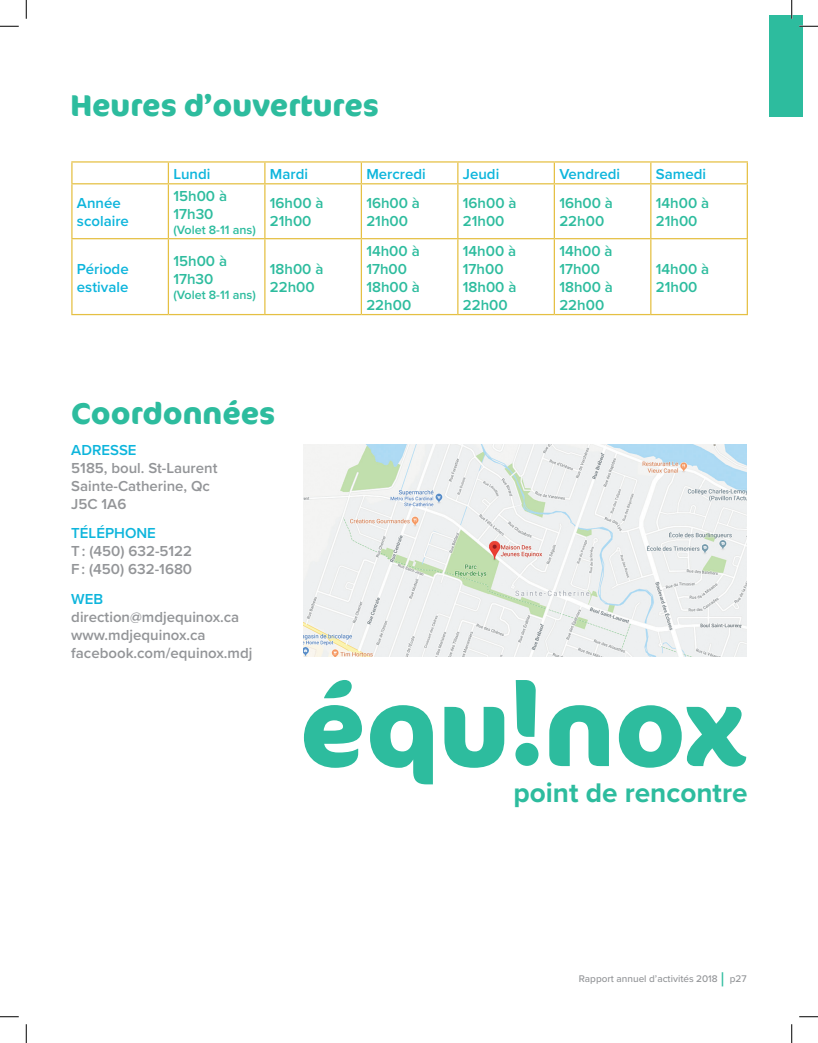
<style>
.page{position:relative;width:818px;height:1043px;background:#fff}
.page>*{position:absolute;margin:0;border:0;box-sizing:border-box;transform-origin:0 0}
.t1{font:700 30px "Cocon Pro";color:#2dbc9e}
.t2{font:700 27.88px "Proxima Nova";color:#2dbc9e}
.t3{font:600 15px/18px "Proxima Nova";color:#2dbc9e}
.t4{font:600 15px/18px "Proxima Nova";color:#939598}
.t5{font:600 15px/18px "Proxima Nova";color:#0db5dc}
.t6{font:600 12.5px "Proxima Nova";color:#2dbc9e}
.t7{font:500 10px "Proxima Nova";color:#939598}
.s1{font-size:20px;color:#2dbc9e}
</style>
<div class="page">
<div style="left:769px;top:15px;width:33px;height:101px;background:#2dbc9e"></div>
<hr style="left:71px;top:161px;width:97px;height:1px;background:#e5c043">
<svg style="left:71px;top:162px;width:1px;height:21px"></svg>
<hr style="left:168px;top:161px;width:97px;height:1px;background:#e5c043">
<svg style="left:168px;top:162px;width:1px;height:21px"></svg>
<hr style="left:265px;top:161px;width:96px;height:1px;background:#e5c043">
<svg style="left:264px;top:162px;width:1px;height:21px"></svg>
<hr style="left:361px;top:161px;width:97px;height:1px;background:#e5c043">
<svg style="left:361px;top:162px;width:1px;height:21px"></svg>
<hr style="left:458px;top:161px;width:96px;height:1px;background:#e5c043">
<svg style="left:457px;top:162px;width:1px;height:21px"></svg>
<hr style="left:554px;top:161px;width:96px;height:1px;background:#e5c043">
<hr style="left:553px;top:162px;width:2px;height:21px;background:#e5c043">
<hr style="left:650px;top:161px;width:98px;height:1px;background:#e5c043">
<svg style="left:650px;top:162px;width:1px;height:21px"></svg>
<hr style="left:746px;top:162px;width:2px;height:21px;background:#e5c043">
<hr style="left:71px;top:183px;width:97px;height:1px;background:#e5c043">
<hr style="left:71px;top:184px;width:1px;height:54px;background:#e5c043">
<hr style="left:168px;top:183px;width:97px;height:1px;background:#e5c043">
<hr style="left:168px;top:184px;width:1px;height:54px;background:#e5c043">
<hr style="left:265px;top:183px;width:96px;height:1px;background:#e5c043">
<hr style="left:264px;top:184px;width:1px;height:54px;background:#e5c043">
<hr style="left:361px;top:183px;width:97px;height:1px;background:#e5c043">
<hr style="left:361px;top:184px;width:1px;height:54px;background:#e5c043">
<hr style="left:458px;top:183px;width:96px;height:1px;background:#e5c043">
<hr style="left:457px;top:184px;width:1px;height:54px;background:#e5c043">
<hr style="left:554px;top:183px;width:96px;height:1px;background:#e5c043">
<hr style="left:553px;top:184px;width:2px;height:54px;background:#e5c043">
<hr style="left:650px;top:183px;width:98px;height:1px;background:#e5c043">
<hr style="left:650px;top:184px;width:1px;height:54px;background:#e5c043">
<hr style="left:746px;top:184px;width:2px;height:54px;background:#e5c043">
<hr style="left:71px;top:238px;width:97px;height:1px;background:#e5c043">
<hr style="left:71px;top:239px;width:1px;height:75px;background:#e5c043">
<hr style="left:168px;top:238px;width:97px;height:1px;background:#e5c043">
<hr style="left:168px;top:239px;width:1px;height:75px;background:#e5c043">
<hr style="left:265px;top:238px;width:96px;height:1px;background:#e5c043">
<hr style="left:264px;top:239px;width:1px;height:75px;background:#e5c043">
<hr style="left:361px;top:238px;width:97px;height:1px;background:#e5c043">
<hr style="left:361px;top:239px;width:1px;height:75px;background:#e5c043">
<hr style="left:458px;top:238px;width:96px;height:1px;background:#e5c043">
<hr style="left:457px;top:239px;width:1px;height:75px;background:#e5c043">
<hr style="left:554px;top:238px;width:96px;height:1px;background:#e5c043">
<hr style="left:553px;top:239px;width:2px;height:75px;background:#e5c043">
<hr style="left:650px;top:238px;width:98px;height:1px;background:#e5c043">
<hr style="left:650px;top:239px;width:1px;height:75px;background:#e5c043">
<hr style="left:746px;top:239px;width:2px;height:75px;background:#e5c043">
<hr style="left:71px;top:314px;width:97px;height:1px;background:#e5c043">
<hr style="left:168px;top:314px;width:97px;height:1px;background:#e5c043">
<hr style="left:265px;top:314px;width:96px;height:1px;background:#e5c043">
<hr style="left:361px;top:314px;width:97px;height:1px;background:#e5c043">
<hr style="left:458px;top:314px;width:96px;height:1px;background:#e5c043">
<hr style="left:554px;top:314px;width:96px;height:1px;background:#e5c043">
<hr style="left:650px;top:314px;width:98px;height:1px;background:#e5c043">
<img style="left:304px;top:444px;width:442px;height:212px">
<svg style="left:304px;top:680px;width:58px;height:87px"></svg>
<svg style="left:370px;top:705px;width:63px;height:79px"></svg>
<svg style="left:444px;top:707px;width:60px;height:60px"></svg>
<svg style="left:515px;top:680px;width:23px;height:86px"></svg>
<svg style="left:549px;top:705px;width:60px;height:61px"></svg>
<svg style="left:618px;top:705px;width:128px;height:62px"></svg>
<svg style="left:0;top:25px;width:19px;height:2px"></svg>
<svg style="left:799px;top:25px;width:19px;height:2px"></svg>
<svg style="left:0;top:1016px;width:19px;height:1px"></svg>
<svg style="left:799px;top:1016px;width:19px;height:1px"></svg>
<svg style="left:25px;top:0;width:2px;height:19px"></svg>
<svg style="left:25px;top:1024px;width:2px;height:18px"></svg>
<svg style="left:791px;top:0;width:1px;height:19px"></svg>
<svg style="left:791px;top:1024px;width:1px;height:18px"></svg>
<h1 class="t1" style="left:70px;top:85px;width:310px">Heures d’ouvertures</h1>
<p class="t5" style="left:173px;top:164px;width:38px">Lundi</p>
<p class="t5" style="left:270px;top:164px;width:40px">Mardi</p>
<p class="t5" style="left:366px;top:164px;width:61px">Mercredi</p>
<p class="t5" style="left:463px;top:164px;width:38px">Jeudi</p>
<p class="t5" style="left:559px;top:164px;width:62px">Vendredi</p>
<p class="t5" style="left:655px;top:164px;width:52px">Samedi</p>
<p class="t5" style="left:77px;top:194px;width:53px">Année scolaire</p>
<p class="t3" style="left:173px;top:186px;width:55px">15h00 à<br>17h30</p>
<p class="t6" style="left:173px;top:220px;width:84px">(Volet 8-11 ans)</p>
<p class="t5" style="left:77px;top:259px;width:53px">Période estivale</p>
<p class="t3" style="left:173px;top:251px;width:55px">15h00 à<br>17h30</p>
<p class="t6" style="left:173px;top:285px;width:84px">(Volet 8-11 ans)</p>
<p class="t3" style="left:270px;top:194px;width:55px">16h00 à<br>21h00</p>
<p class="t3" style="left:366px;top:194px;width:55px">16h00 à<br>21h00</p>
<p class="t3" style="left:463px;top:194px;width:55px">16h00 à<br>21h00</p>
<p class="t3" style="left:559px;top:194px;width:55px">16h00 à<br>22h00</p>
<p class="t3" style="left:655px;top:194px;width:55px">14h00 à<br>21h00</p>
<p class="t3" style="left:270px;top:259px;width:55px">18h00 à<br>22h00</p>
<p class="t3" style="left:366px;top:241px;width:55px">14h00 à<br>17h00<br>18h00 à<br>22h00</p>
<p class="t3" style="left:463px;top:241px;width:55px">14h00 à<br>17h00<br>18h00 à<br>22h00</p>
<p class="t3" style="left:559px;top:241px;width:55px">14h00 à<br>17h00<br>18h00 à<br>22h00</p>
<p class="t3" style="left:655px;top:259px;width:55px">14h00 à<br>21h00</p>
<h1 class="t1" style="left:71px;top:392px;width:206px">Coordonnées</h1>
<p class="t5" style="left:71px;top:440px;width:67px">ADRESSE</p>
<p class="t4" style="left:71px;top:458px;width:148px">5185, boul. St-Laurent<br>Sainte-Catherine, Qc<br>J5C 1A6</p>
<p class="t5" style="left:71px;top:524px;width:86px">TÉLÉPHONE</p>
<p class="t4" style="left:71px;top:542px;width:122px">T : (450) 632-5122<br>F : (450) 632-1680</p>
<p class="t5" style="left:71px;top:589px;width:33px">WEB</p>
<p class="t4" style="left:71px;top:607px;width:182px">direction@mdjequinox.ca www.mdjequinox.ca facebook.com/equinox.mdj</p>
<h2 class="t2" style="left:513px;top:771px;width:235px">point de rencontre</h2>
<p class="t7" style="left:579px;top:971px;width:169px">Rapport annuel d’activités 2018 <span class="s1">|</span> p27</p>
</div>
